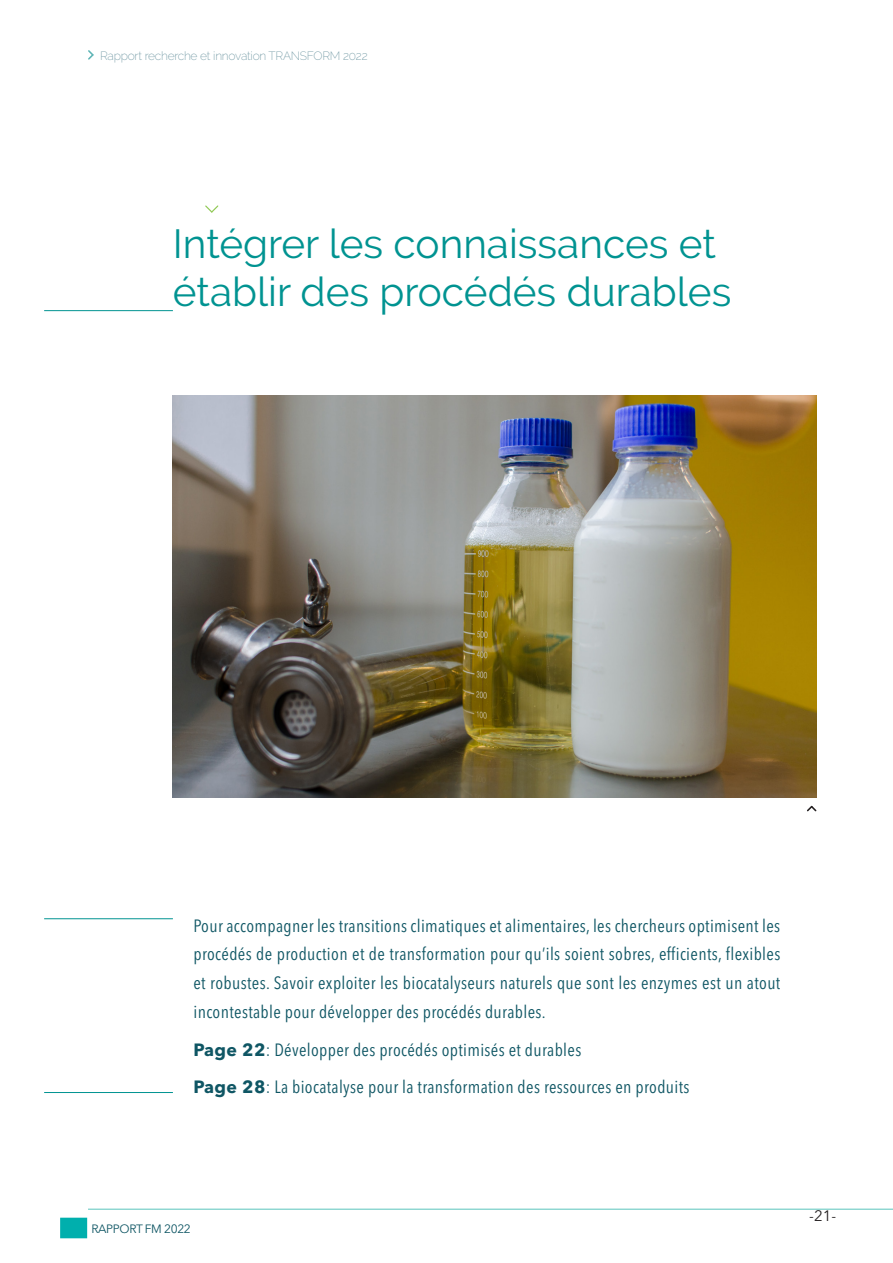
<style>
.page{position:relative;width:893px;height:1263px;background:#fff}
.page>*{position:absolute;margin:0;border:0;box-sizing:border-box;transform-origin:0 0}
.t1{font:40.5px/48px "Raleway";color:#009391}
.t2{font:condensed 17.7px/28.8px "Avenir Next LT Pro";letter-spacing:.02em;color:#0f5664;text-align:justify}
.t3{font:15px "Avenir Next LT Pro";color:#231f20}
.t4{font:200 12px "Raleway";letter-spacing:-.02em;color:#65909c}
.t5{font:12px "Avenir Next LT Pro";letter-spacing:-.03em;color:#0f5664}
.s1{font-weight:700;font-stretch:normal}
</style>
<div class="page">
<svg style="left:205px;top:205px;width:14px;height:8px"></svg>
<img style="left:173px;top:396px;width:643px;height:402px">
<svg style="left:807px;top:805px;width:10px;height:7px"></svg>
<svg style="left:88px;top:50px;width:6px;height:10px"></svg>
<div style="left:60px;top:1218px;width:27px;height:20px;background:#00afad"></div>
<hr style="left:88px;top:1209px;width:805px;height:1px;background:#5ac4bd">
<hr style="left:44px;top:310px;width:129px;height:1px;background:#009391">
<hr style="left:44px;top:918px;width:129px;height:1px;background:#009391">
<hr style="left:44px;top:1092px;width:129px;height:1px;background:#009391">
<p class="t4" style="left:100px;top:48px;width:269px">Rapport recherche et innovation TRANSFORM 2022</p>
<p class="t1" style="left:173px;top:220px;width:560px">Intégrer les connaissances et établir des procédés durables</p>
<p class="t2" style="left:193px;top:911px;width:588px">Pour accompagner les transitions climatiques et alimentaires, les chercheurs optimisent les procédés de production et de transformation pour qu’ils soient sobres, efficients, flexibles et robustes. Savoir exploiter les biocatalyseurs naturels que sont les enzymes est un atout incontestable pour développer des procédés durables.</p>
<p class="t2" style="left:193px;top:1035px;width:389px"><span class="s1">Page 22</span>: Développer des procédés optimisés et durables</p>
<p class="t2" style="left:193px;top:1072px;width:498px"><span class="s1">Page 28</span>: La biocatalyse pour la transformation des ressources en produits</p>
<p class="t5" style="left:91px;top:1221px;width:101px">RAPPORT FM 2022</p>
<p class="t3" style="left:809px;top:1206px;width:28px">-21-</p>
</div>
